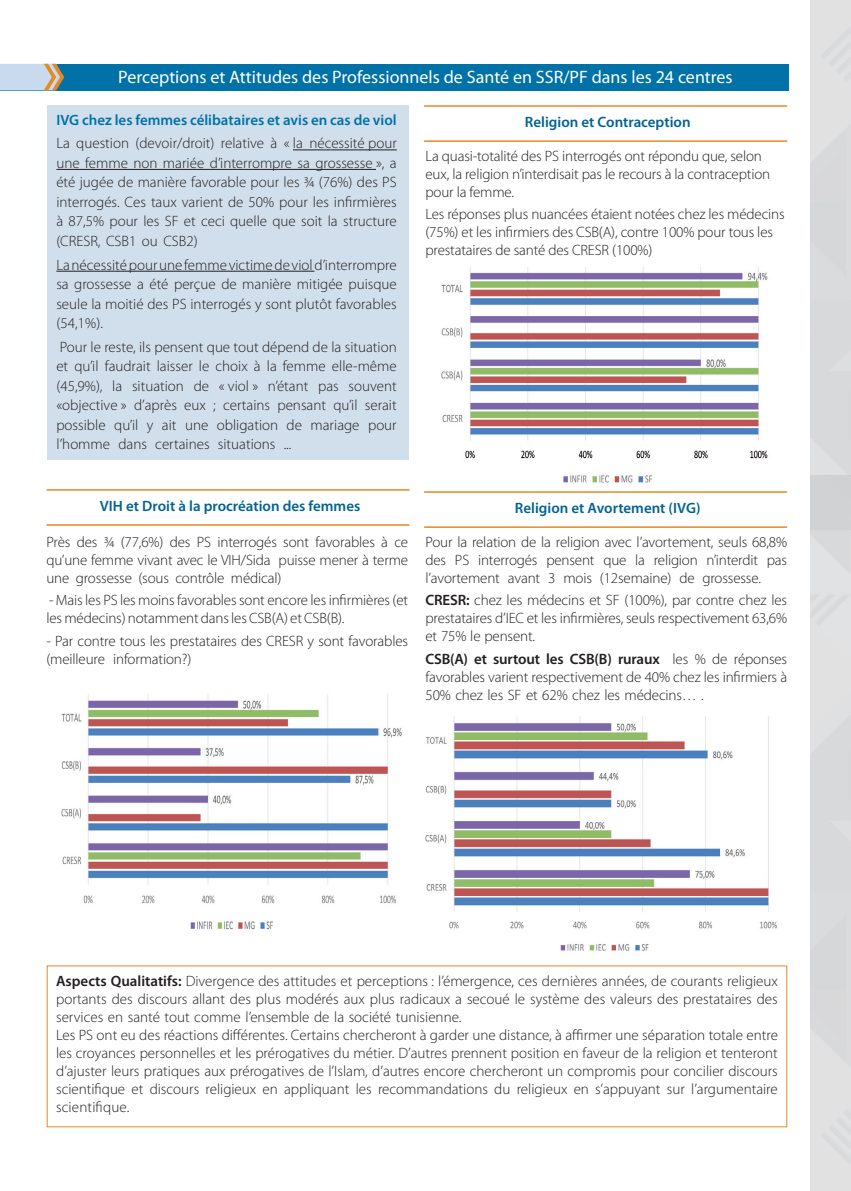
<style>
.page{position:relative;width:851px;height:1191px;background:#fff}
.page>*{position:absolute;margin:0;border:0;box-sizing:border-box;transform-origin:0 0}
.t1{font:18px "Myriad Pro";color:#fff}
.t2{font:300 15px/18px "Myriad Pro";color:#231f20}
.t3{font:600 15px "Myriad Pro";color:#006392}
.t4{font:600 15px "Myriad Pro";color:#0072a7}
.t5{font:600 15px "Myriad Pro";letter-spacing:-.01em;color:#231f20}
.s1{font-weight:600}
</style>
<div class="page">
<div style="left:47px;top:105px;width:361px;height:354px;background:#d1dfed"></div>
<div style="left:0;top:64px;width:788px;height:26px;background:#0072a7"></div>
<svg style="left:0;top:64px;width:64px;height:26px;background:#c0c9cf"></svg>
<hr style="left:293px;top:149px;width:103px;height:1px;background:#231f20">
<hr style="left:56px;top:169px;width:320px;height:1px;background:#231f20">
<hr style="left:56px;top:271px;width:258px;height:1px;background:#231f20">
<hr style="left:424px;top:140px;width:363px;height:2px;background:#e28a24">
<hr style="left:424px;top:105px;width:363px;height:2px;background:#e28a24">
<hr style="left:424px;top:526px;width:363px;height:2px;background:#e28a24">
<hr style="left:424px;top:491px;width:363px;height:2px;background:#e28a24">
<img style="left:425px;top:716px;width:353px;height:235px">
<img style="left:441px;top:267px;width:327px;height:216px">
<img style="left:61px;top:694px;width:341px;height:236px">
<hr style="left:46px;top:524px;width:363px;height:2px;background:#e28a24">
<hr style="left:46px;top:489px;width:363px;height:1px;background:#e28a24">
<p class="t1" style="left:118px;top:65px;width:616px">Perceptions et Attitudes des Professionnels de Santé en SSR/PF dans les 24 centres</p>
<p class="t4" style="left:56px;top:110px;width:342px">IVG chez les femmes célibataires et avis en cas de viol</p>
<p class="t2" style="left:56px;top:134px;width:342px;line-height:19.5px;text-align:justify">La question (devoir/droit) relative à « la nécessité pour une femme non mariée ’dinterrompre sa grossesse a,» été jugée de manière favorable pour les ¾ (76%) des PS interrogés. Ces taux varient de 50% pour les infirmières à 87,5% pour les SF et ceci quelle que soit la structure (CRESR, CSB1 ou CSB (2</p>
<p class="t2" style="left:56px;top:255px;width:342px;line-height:19.5px;text-align:justify">Lanécessitépourunefemmevictimedeviol ’dinterrompre sa grossesse a été perçue de manière mitigée puisque seule la moitié des PS interrogés y sont plutôt favorables )54,1% .(</p>
<p class="t2" style="left:56px;top:337px;width:342px;line-height:19.5px;text-align:right">Pour le reste, ils pensent que tout dépend de la situation et qui l’ faudrait laisser le choix à la femme elle-même souvent</p>
<p class="t3" style="left:525px;top:112px;width:167px">Religion et Contraception</p>
<p class="t2" style="left:425px;top:147px;width:346px">La quasi-totalité des PS interrogés ont répondu que, selon eux la, religion ’ninterdisait pas le recours laà contraception pour la femme.</p>
<p class="t2" style="left:425px;top:206px;width:360px">Les réponses plus nuancées étaient notées chez les médecins (75%) et les infirmiers des CSB , )A( contre 100% pour tous les prestataires de santé des CRESR )100%(</p>
<p class="t2" style="left:112px;top:377px;width:11px">la</p>
<p class="t2" style="left:194px;top:377px;width:17px">de</p>
<p class="t2" style="left:219px;top:377px;width:41px">« viol »</p>
<p class="t2" style="left:56px;top:377px;width:48px">(45,9% ,)</p>
<p class="t2" style="left:268px;top:377px;width:42px">’nétant</p>
<p class="t2" style="left:132px;top:377px;width:53px">situation</p>
<p class="t2" style="left:318px;top:377px;width:22px">pas</p>
<p class="t2" style="left:56px;top:397px;width:72px">«objective »</p>
<p class="t2" style="left:134px;top:397px;width:44px">’d après</p>
<p class="t2" style="left:184px;top:397px;width:23px">eux</p>
<p class="t2" style="left:213px;top:397px;width:4px">;</p>
<p class="t2" style="left:223px;top:397px;width:48px">certains</p>
<p class="t2" style="left:277px;top:397px;width:50px">pensant</p>
<p class="t2" style="left:333px;top:397px;width:26px">qui l’</p>
<p class="t2" style="left:365px;top:397px;width:33px">serait</p>
<p class="t2" style="left:56px;top:416px;width:51px">possible</p>
<p class="t2" style="left:114px;top:416px;width:41px">q u yi l’</p>
<p class="t2" style="left:162px;top:416px;width:16px">ait</p>
<p class="t2" style="left:185px;top:416px;width:25px">une</p>
<p class="t2" style="left:217px;top:416px;width:63px">obligation</p>
<p class="t2" style="left:286px;top:416px;width:17px">de</p>
<p class="t2" style="left:310px;top:416px;width:51px">mariage</p>
<p class="t2" style="left:368px;top:416px;width:30px">pour</p>
<p class="t2" style="left:56px;top:436px;width:55px">’l homme</p>
<p class="t2" style="left:118px;top:436px;width:30px">dans</p>
<p class="t2" style="left:155px;top:436px;width:56px">certaines</p>
<p class="t2" style="left:218px;top:436px;width:59px">situations</p>
<p class="t2" style="left:284px;top:436px;width:9px">...</p>
<p class="t3" style="left:100px;top:496px;width:262px">VIH et Droit laà procréation des femmes</p>
<p class="t2" style="left:46px;top:533px;width:363px;text-align:right">Près des ¾ (77,6%) des PS interrogés sont favorables à ce puisse mener à terme</p>
<p class="t2" style="left:46px;top:551px;width:236px">qu’une femme vivant avec le VIH/Sida une grossesse (sous contrôle médical(</p>
<p class="t2" style="left:46px;top:591px;width:363px">- Mais les PS les moins favorables sont encore les infirmières (et lesmédecins)notammentdanslesCSB A( )etCSB . (B(</p>
<p class="t2" style="left:113px;top:632px;width:296px;text-indent:-67px">- Par contre tous les prestataires des CRESR y sont favorables information (?</p>
<p class="t2" style="left:46px;top:650px;width:60px">(meilleure</p>
<p class="t3" style="left:515px;top:498px;width:187px">Religion et Avortement (IVG(</p>
<p class="t2" style="left:425px;top:533px;width:363px;text-align:right">Pour la relation de la religion avec ’l avortement, seuls 68,8% pas</p>
<p class="t2" style="left:425px;top:551px;width:22px">des</p>
<p class="t2" style="left:635px;top:551px;width:11px">la</p>
<p class="t2" style="left:653px;top:551px;width:45px">religion</p>
<p class="t2" style="left:706px;top:551px;width:53px">’ninterdit</p>
<p class="t2" style="left:478px;top:551px;width:61px">interrogés</p>
<p class="t2" style="left:455px;top:551px;width:16px">PS</p>
<p class="t2" style="left:546px;top:551px;width:50px">pensent</p>
<p class="t2" style="left:603px;top:551px;width:25px">que</p>
<p class="t2" style="left:425px;top:567px;width:363px;line-height:22.2px">’l avortement<br><span class="s1">CRESR:</span> chez les médecins et SF (100% ,) par contre chez les</p>
<p class="t2" style="left:425px;top:609px;width:363px">prestataires ’d IEC et les infirmières, seuls respectivement 63,6% et 75% le pensent.</p>
<p class="t2" style="left:672px;top:650px;width:116px">les % de réponses</p>
<p class="t2" style="left:679px;top:569px;width:17px">de</p>
<p class="t2" style="left:600px;top:569px;width:73px">(12semaine)</p>
<p class="t2" style="left:548px;top:569px;width:9px">3</p>
<p class="t2" style="left:563px;top:569px;width:30px">mois</p>
<p class="t2" style="left:508px;top:569px;width:34px">avant</p>
<p class="t2" style="left:702px;top:569px;width:60px">grossesse.</p>
<p class="t5" style="left:425px;top:649px;width:236px">CSB A( ) et surtout les CSB B( ) ruraux</p>
<p class="t2" style="left:425px;top:668px;width:363px">favorables varient respectivement de 40% chez les infirmiers à<br>50% chez les SF et 62% chez les médecins... .</p>
<p class="t2" style="left:56px;top:972px;width:723px"><span class="s1">Aspects Qualitatifs:</span> Divergence des attitudes et perceptions ’l: émergence, ces dernières années, de courants religieux portants des discours allant des plus modérés aux plus radicaux a secoué le système des valeurs des prestataires des services en santé tout comme ’lensemble de la société tunisienne.<br>Les PS ont eu des réactions différentes. Certains chercheront à garder une distance à, affirmer une séparation totale entre les croyances personnelles et les prérogatives du métier D. ’autres prennent position en faveur de la religion et tenteront ’d ajuster leurs pratiques aux prérogatives de ’l Islam ’d, autres encore chercheront un compromis pour concilier discours scientifique et discours religieux en appliquant les recommandations du religieux en ’sappuyant sur ’l argumentaire scientifique.</p>
</div>
